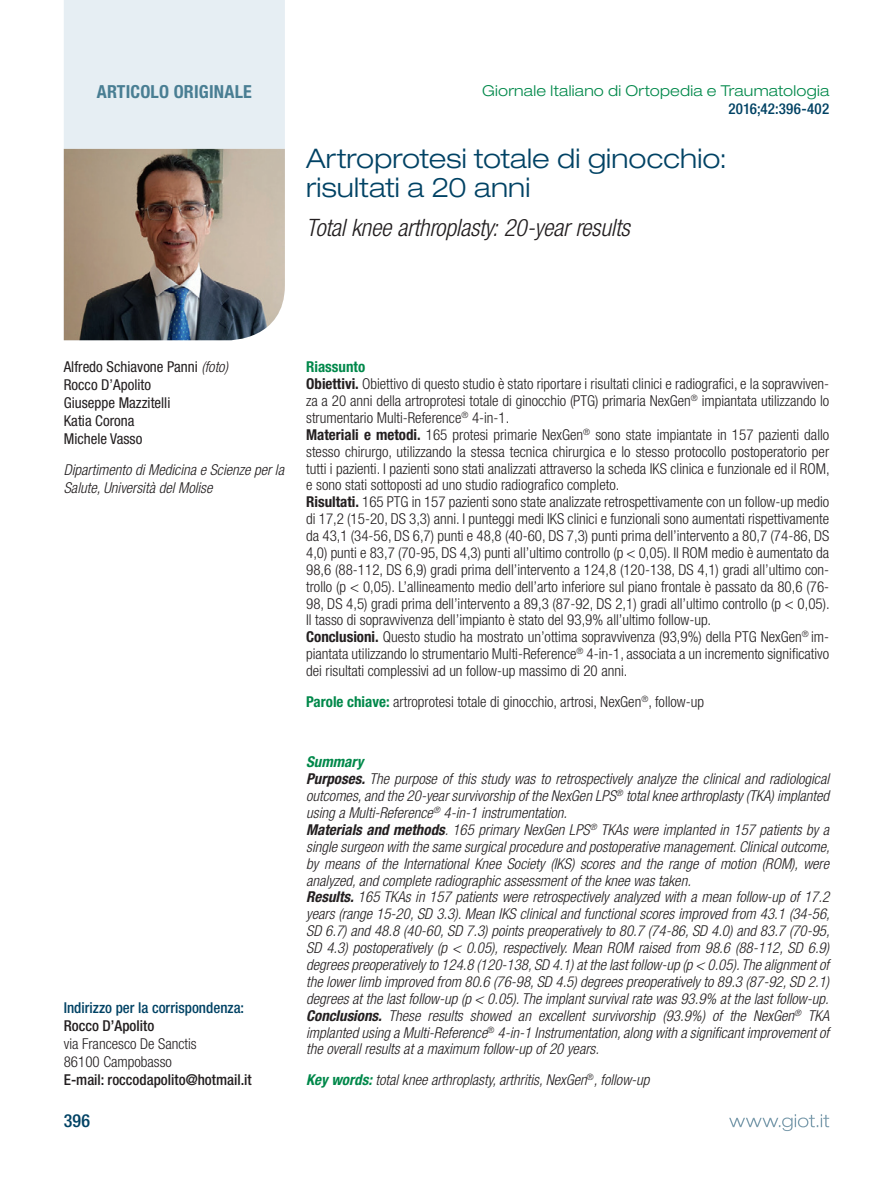
<style>
.page{position:relative;width:893px;height:1191px;background:#fff}
.page>*{position:absolute;margin:0;border:0;box-sizing:border-box;transform-origin:0 0}
.t1{font:300 expanded 27px/28.5px "Helvetica Neue LT Std";letter-spacing:.005em;color:#004264}
.t2{font:italic 300 condensed 24px "Helvetica Neue LT Std";letter-spacing:-.01em;color:#231f20}
.t3{font:700 condensed 18px "Helvetica Neue LT Std";letter-spacing:.01em;color:#497e93}
.t4{font:500 condensed 18px "Helvetica Neue LT Std";color:#004264}
.t5{font:300 condensed 15px/16.8px "Helvetica Neue LT Std";color:#231f20}
.t6{font:italic 300 condensed 15px/16.8px "Helvetica Neue LT Std";color:#231f20}
.t7{font:condensed 15px/18px "Helvetica Neue LT Std";color:#231f20}
.t8{font:500 condensed 15px "Helvetica Neue LT Std";color:#231f20}
.t9{font:500 condensed 15px "Helvetica Neue LT Std";color:#004264}
.t10{font:300 expanded 15px "Helvetica Neue LT Std";letter-spacing:.015em;color:#00884a}
.s1{font-weight:300;font-style:italic}
.s2{font-weight:700;color:#00884a}
.s3{font-weight:700}
</style>
<div class="page">
<div style="left:64px;top:0;width:221px;height:149px;background:#e6eef3"></div>
<svg style="left:729px;top:1114px;width:100px;height:17px"></svg>
<img style="left:64px;top:149px;width:221px;height:191px">
<p class="t3" style="left:97px;top:81px;width:157px">ARTICOLO ORIGINALE</p>
<p class="t10" style="left:482px;top:81px;width:349px">Giornale Italiano di Ortopedia e Traumatologia</p>
<p class="t9" style="left:728px;top:99px;width:102px">2016;42:396-402</p>
<h1 class="t1" style="left:306px;top:144px;width:422px">Artroprotesi totale di ginocchio: risultati a 20 anni</h1>
<h2 class="t2" style="left:306px;top:214px;width:325px">Total knee arthroplasty: 20-year results</h2>
<p class="t7" style="left:64px;top:358px;width:166px">Alfredo Schiavone Panni <span class="s1">(foto)<br></span>Rocco D’Apolito<br>Giuseppe Mazzitelli<br>Katia Corona<br>Michele Vasso</p>
<p class="t6" style="left:64px;top:461px;width:222px;line-height:18px">Dipartimento di Medicina e Scienze per la<br>Salute, Università del Molise</p>
<p class="t9" style="left:64px;top:998px;width:182px">Indirizzo per la corrispondenza:</p>
<p class="t8" style="left:64px;top:1016px;width:92px">Rocco D’Apolito</p>
<p class="t5" style="left:64px;top:1034px;width:134px;line-height:18px">via Francesco De Sanctis<br>86100 Campobasso</p>
<p class="t8" style="left:64px;top:1070px;width:190px">E-mail: roccodapolito@hotmail.it</p>
<p class="t4" style="left:64px;top:1110px;width:28px">396</p>
<p class="t5" style="left:306px;top:358px;width:525px"><span class="s2">Riassunto<br></span><span class="s3">Obiettivi.</span> Obiettivo di questo studio è stato riportare i risultati clinici e radiografici, e la sopravviven&shy;za a 20 anni della artroprotesi totale di ginocchio (PTG) primaria NexGen<sup>®</sup> impiantata utilizzando lo strumentario Multi-Reference<sup>®</sup> 4-in-1.<br><span class="s3">Materiali e metodi.</span> 165 protesi primarie NexGen<sup>®</sup> sono state impiantate in 157 pazienti dallo stesso chirurgo, utilizzando la stessa tecnica chirurgica e lo stesso protocollo postoperatorio per tutti i pazienti. I pazienti sono stati analizzati attraverso la scheda IKS clinica e funzionale ed il ROM, e sono stati sottoposti ad uno studio radiografico completo.<br><span class="s3">Risultati.</span> 165 PTG in 157 pazienti sono state analizzate retrospettivamente con un follow-up medio di 17,2 (15-20, DS 3,3) anni. I punteggi medi IKS clinici e funzionali sono aumentati rispettivamente da 43,1 (34-56, DS 6,7) punti e 48,8 (40-60, DS 7,3) punti prima dell’intervento a 80,7 (74-86, DS 4,0) punti e 83,7 (70-95, DS 4,3) punti all’ultimo controllo (p &lt; 0,05). Il ROM medio è aumentato da 98,6 (88-112, DS 6,9) gradi prima dell’intervento a 124,8 (120-138, DS 4,1) gradi all’ultimo con&shy;trollo (p &lt; 0,05). L’allineamento medio dell’arto inferiore sul piano frontale è passato da 80,6 (76- 98, DS 4,5) gradi prima dell’intervento a 89,3 (87-92, DS 2,1) gradi all’ultimo controllo (p &lt; 0,05).<br>Il tasso di sopravvivenza dell’impianto è stato del 93,9% all’ultimo follow-up.<br><span class="s3">Conclusioni.</span> Questo studio ha mostrato un’ottima sopravvivenza (93,9%) della PTG NexGen<sup>®</sup> im&shy;piantata utilizzando lo strumentario Multi-Reference<sup>®</sup> 4-in-1, associata a un incremento significativo dei risultati complessivi ad un follow-up massimo di 20 anni.</p>
<p class="t5" style="left:306px;top:693px;width:399px"><span class="s2">Parole chiave:</span> artroprotesi totale di ginocchio, artrosi, NexGen<sup>®</sup>, follow-up</p>
<p class="t6" style="left:306px;top:754px;width:525px"><span class="s2">Summary<br></span><span class="s3">Purposes.</span> The purpose of this study was to retrospectively analyze the clinical and radiological outcomes, and the 20-year survivorship of the NexGen LPS<sup>®</sup> total knee arthroplasty (TKA) implanted using a Multi-Reference<sup>®</sup> 4-in-1 instrumentation.<br><span class="s3">Materials and methods</span>. 165 primary NexGen LPS<sup>®</sup> TKAs were implanted in 157 patients by a single surgeon with the same surgical procedure and postoperative management. Clinical outcome, by means of the International Knee Society (IKS) scores and the range of motion (ROM), were analyzed, and complete radiographic assessment of the knee was taken.<br><span class="s3">Results.</span> 165 TKAs in 157 patients were retrospectively analyzed with a mean follow-up of 17.2 years (range 15-20, SD 3.3). Mean IKS clinical and functional scores improved from 43.1 (34-56, SD 6.7) and 48.8 (40-60, SD 7.3) points preoperatively to 80.7 (74-86, SD 4.0) and 83.7 (70-95, SD 4.3) postoperatively (p &lt; 0.05), respectively. Mean ROM raised from 98.6 (88-112, SD 6.9) degrees preoperatively to 124.8 (120-138, SD 4.1) at the last follow-up (p &lt; 0.05). The alignment of the lower limb improved from 80.6 (76-98, SD 4.5) degrees preoperatively to 89.3 (87-92, SD 2.1) degrees at the last follow-up (p &lt; 0.05). The implant survival rate was 93.9% at the last follow-up.<br><span class="s3">Conclusions.</span> These results showed an excellent survivorship (93.9%) of the NexGen<sup>®</sup> TKA implanted using a Multi-Reference<sup>®</sup> 4-in-1 Instrumentation, along with a significant improvement of the overall results at a maximum follow-up of 20 years.</p>
<p class="t6" style="left:306px;top:1071px;width:345px"><span class="s2">Key words:</span> total knee arthroplasty, arthritis, NexGen<sup>®</sup>, follow-up</p>
</div>
